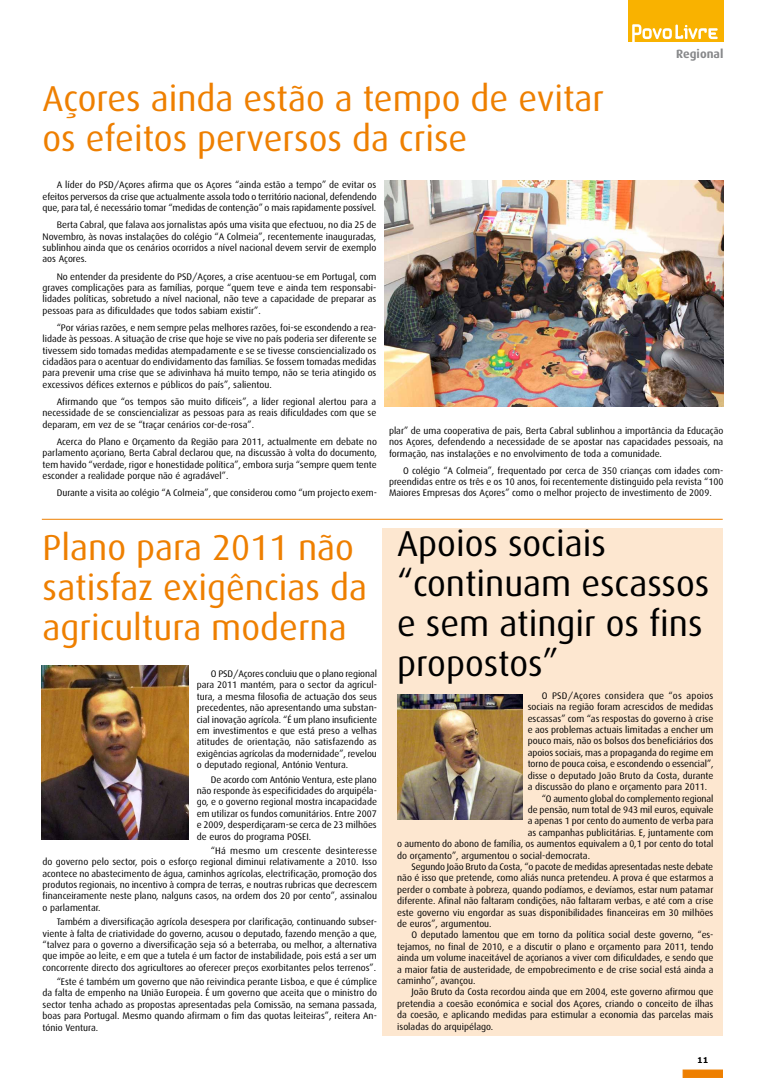
<style>
.page{position:relative;width:766px;height:1078px;background:#fff}
.page>*{position:absolute;margin:0;border:0;box-sizing:border-box;transform-origin:0 0}
.t1{font:36px/40px "Dax";color:#ee7f00}
.t2{font:36px/40px "Dax";color:#000}
.t3{font:700 12px "Dax";color:#87888a}
.t4{font:9.5px/11.4px "Dax";color:#000;text-align:justify}
.t5{font:9.5px "Dax";letter-spacing:.025em;color:#000}
.t6{font:700 8px "Verdana";color:#000}
</style>
<div class="page">
<div style="left:682px;top:1069px;width:40px;height:8px;background:#ee7f00;border:1px solid #ee7f00"></div>
<div style="left:382px;top:527px;width:340px;height:508px;background:#fde7d0"></div>
<div style="left:627px;top:0;width:96px;height:42px;background:#f9b200"></div>
<svg style="left:632px;top:24px;width:85px;height:18px"></svg>
<img style="left:385px;top:181px;width:338px;height:225px">
<img style="left:397px;top:694px;width:125px;height:125px">
<hr style="left:42px;top:518px;width:680px;height:1px;background:#ee7f00">
<img style="left:42px;top:665px;width:146px;height:174px">
<h1 class="t1" style="left:43px;top:79px;width:563px">Açores ainda estão a tempo de evitar os efeitos perversos da crise</h1>
<p class="t3" style="left:676px;top:47px;width:49px">Regional</p>
<p class="t4" style="left:43px;top:179px;width:335px;text-indent:14px">A líder do PSD/Açores afirma que os Açores “ainda estão a tempo” de evitar os efeitos perversos da crise que actualmente assola todo o território nacional, defendendo que, para tal, é necessário tomar “medidas de contenção” o mais rapidamente possível.</p>
<p class="t4" style="left:43px;top:219px;width:335px;text-indent:14px">Berta Cabral, que falava aos jornalistas após uma visita que efectuou, no dia 25 de Novembro, às novas instalações do colégio “A Colmeia”, recentemente inauguradas, sublinhou ainda que os cenários ocorridos a nível nacional devem servir de exemplo aos Açores.</p>
<p class="t4" style="left:43px;top:270px;width:335px;text-indent:14px">No entender da presidente do PSD/Açores, a crise acentuou-se em Portugal, com graves complicações para as famílias, porque “quem teve e ainda tem responsabi&shy;lidades políticas, sobretudo a nível nacional, não teve a capacidade de preparar as pessoas para as dificuldades que todos sabiam existir”.</p>
<p class="t4" style="left:43px;top:322px;width:335px;text-indent:14px">“Por várias razões, e nem sempre pelas melhores razões, foi-se escondendo a rea&shy;lidade às pessoas. A situação de crise que hoje se vive no país poderia ser diferente se tivessem sido tomadas medidas atempadamente e se se tivesse consciencializado os cidadãos para o acentuar do endividamento das famílias. Se fossem tomadas medidas para prevenir uma crise que se adivinhava há muito tempo, não se teria atingido os excessivos défices externos e públicos do país”, salientou.</p>
<p class="t4" style="left:43px;top:396px;width:335px;text-indent:14px">Afirmando que “os tempos são muito difíceis”, a líder regional alertou para a necessidade de se consciencializar as pessoas para as reais dificuldades com que se deparam, em vez de se “traçar cenários cor-de-rosa”.</p>
<p class="t4" style="left:43px;top:436px;width:336px;text-indent:14px">Acerca do Plano e Orçamento da Região para 2011, actualmente em debate no parlamento açoriano, Berta Cabral declarou que, na discussão à volta do documento, tem havido “verdade, rigor e honestidade política”, embora surja “sempre quem tente esconder a realidade porque não é agradável”.</p>
<p class="t4" style="left:57px;top:487px;width:321px">Durante a visita ao colégio “A Colmeia”, que considerou como “um projecto exem-</p>
<h1 class="t1" style="left:43px;top:527px;width:326px">Plano para 2011 não satisfaz exigências da agricultura moderna</h1>
<p class="t4" style="left:197px;top:668px;width:182px;text-indent:14px">O PSD/Açores concluiu que o plano regional para 2011 mantém, para o sector da agricul&shy;tura, a mesma filosofia de actuação dos seus precedentes, não apresentando uma substan&shy;cial inovação agrícola. “É um plano insuficiente em investimentos e que está preso a velhas atitudes de orientação, não satisfazendo as exigências agrícolas da modernidade”, revelou o deputado regional, António Ventura.</p>
<p class="t4" style="left:197px;top:773px;width:182px;text-indent:14px">De acordo com António Ventura, este plano não responde às especificidades do arquipéla&shy;go, e o governo regional mostra incapacidade em utilizar os fundos comunitários. Entre 2007 e 2009, desperdiçaram-se cerca de 23 milhões de euros do programa POSEI.</p>
<p class="t4" style="left:43px;top:844px;width:336px;text-indent:168px">“Há mesmo um crescente desinteresse do governo pelo sector, pois o esforço regional diminui relativamente a 2010. Isso acontece no abastecimento de água, caminhos agrícolas, electrificação, promoção dos produtos regionais, no incentivo à compra de terras, e noutras rubricas que decrescem financeiramente neste plano, nalguns casos, na ordem dos 20 por cento”, assinalou o parlamentar.</p>
<p class="t4" style="left:43px;top:915px;width:336px;text-indent:14px">Também a diversificação agrícola desespera por clarificação, continuando subser&shy;viente à falta de criatividade do governo, acusou o deputado, fazendo menção a que, “talvez para o governo a diversificação seja só a beterraba, ou melhor, a alternativa que impõe ao leite, e em que a tutela é um factor de instabilidade, pois está a ser um concorrente directo dos agricultores ao oferecer preços exorbitantes pelos terrenos”.</p>
<p class="t4" style="left:43px;top:975px;width:336px;text-indent:14px">“Este é também um governo que não reivindica perante Lisboa, e que é cúmplice da falta de empenho na União Europeia. É um governo que aceita que o ministro do sector tenha achado as propostas apresentadas pela Comissão, na semana passada, boas para Portugal. Mesmo quando afirmam o fim das quotas leiteiras”, reitera An&shy;tónio Ventura.</p>
<p class="t4" style="left:389px;top:424px;width:336px">plar” de uma cooperativa de pais, Berta Cabral sublinhou a importância da Educação nos Açores, defendendo a necessidade de se apostar nas capacidades pessoais, na formação, nas instalações e no envolvimento de toda a comunidade.</p>
<p class="t4" style="left:389px;top:464px;width:336px;text-indent:14px">O colégio “A Colmeia”, frequentado por cerca de 350 crianças com idades com&shy;preendidas entre os três e os 10 anos, foi recentemente distinguido pela revista “100<br>Maiores Empresas dos Açores” como o melhor projecto de investimento de 2009.</p>
<h1 class="t2" style="left:397px;top:523px;width:313px">Apoios sociais “continuam escassos e sem atingir os fins propostos”</h1>
<p class="t5" style="left:541px;top:690px;width:173px">O PSD/Açores considera que “os apoios</p>
<p class="t4" style="left:527px;top:701px;width:187px">sociais na região foram acrescidos de medidas</p>
<p class="t4" style="left:527px;top:712px;width:187px">escassas” com “as respostas do governo à crise</p>
<p class="t4" style="left:527px;top:724px;width:187px">e aos problemas actuais limitadas a encher um</p>
<p class="t4" style="left:527px;top:735px;width:187px">pouco mais, não os bolsos dos beneficiários dos</p>
<p class="t4" style="left:527px;top:746px;width:187px">apoios sociais, mas a propaganda do regime em</p>
<p class="t4" style="left:527px;top:758px;width:187px">torno de pouca coisa, e escondendo o essencial”,</p>
<p class="t4" style="left:527px;top:769px;width:187px">disse o deputado João Bruto da Costa, durante</p>
<p class="t4" style="left:527px;top:781px;width:181px">a discussão do plano e orçamento para 2011.</p>
<p class="t4" style="left:541px;top:792px;width:173px">“O aumento global do complemento regional</p>
<p class="t4" style="left:527px;top:803px;width:187px">de pensão, num total de 943 mil euros, equivale</p>
<p class="t4" style="left:527px;top:815px;width:187px">a apenas 1 por cento do aumento de verba para</p>
<p class="t4" style="left:527px;top:826px;width:187px">as campanhas publicitárias. E, juntamente com</p>
<p class="t4" style="left:397px;top:838px;width:317px">o aumento do abono de família, os aumentos equivalem a 0,1 por cento do total</p>
<p class="t4" style="left:397px;top:849px;width:194px">do orçamento”, argumentou o social-democrata.</p>
<p class="t4" style="left:411px;top:860px;width:303px">Segundo João Bruto da Costa, “o pacote de medidas apresentadas neste debate</p>
<p class="t4" style="left:397px;top:872px;width:317px">não é isso que pretende, como aliás nunca pretendeu. A prova é que estarmos a</p>
<p class="t4" style="left:397px;top:883px;width:317px">perder o combate à pobreza, quando podíamos, e devíamos, estar num patamar</p>
<p class="t4" style="left:397px;top:895px;width:317px">diferente. Afinal não faltaram condições, não faltaram verbas, e até com a crise</p>
<p class="t4" style="left:397px;top:906px;width:317px">este governo viu engordar as suas disponibilidades financeiras em 30 milhões</p>
<p class="t4" style="left:397px;top:917px;width:96px">de euros”, argumentou.</p>
<p class="t4" style="left:411px;top:929px;width:303px">O deputado lamentou que em torno da política social deste governo, “es-</p>
<p class="t4" style="left:397px;top:940px;width:317px">tejamos, no final de 2010, e a discutir o plano e orçamento para 2011, tendo</p>
<p class="t4" style="left:397px;top:952px;width:317px">ainda um volume inaceitável de açorianos a viver com dificuldades, e sendo que</p>
<p class="t4" style="left:397px;top:963px;width:317px">a maior fatia de austeridade, de empobrecimento e de crise social está ainda a</p>
<p class="t4" style="left:397px;top:974px;width:80px">caminho”, avançou.</p>
<p class="t4" style="left:411px;top:986px;width:303px">João Bruto da Costa recordou ainda que em 2004, este governo afirmou que</p>
<p class="t4" style="left:397px;top:997px;width:317px">pretendia a coesão económica e social dos Açores, criando o conceito de ilhas</p>
<p class="t4" style="left:397px;top:1009px;width:317px">da coesão, e aplicando medidas para estimular a economia das parcelas mais</p>
<p class="t4" style="left:397px;top:1020px;width:97px">isoladas do arquipélago.</p>
<p class="t6" style="left:697px;top:1054px;width:13px">11</p>
</div>
